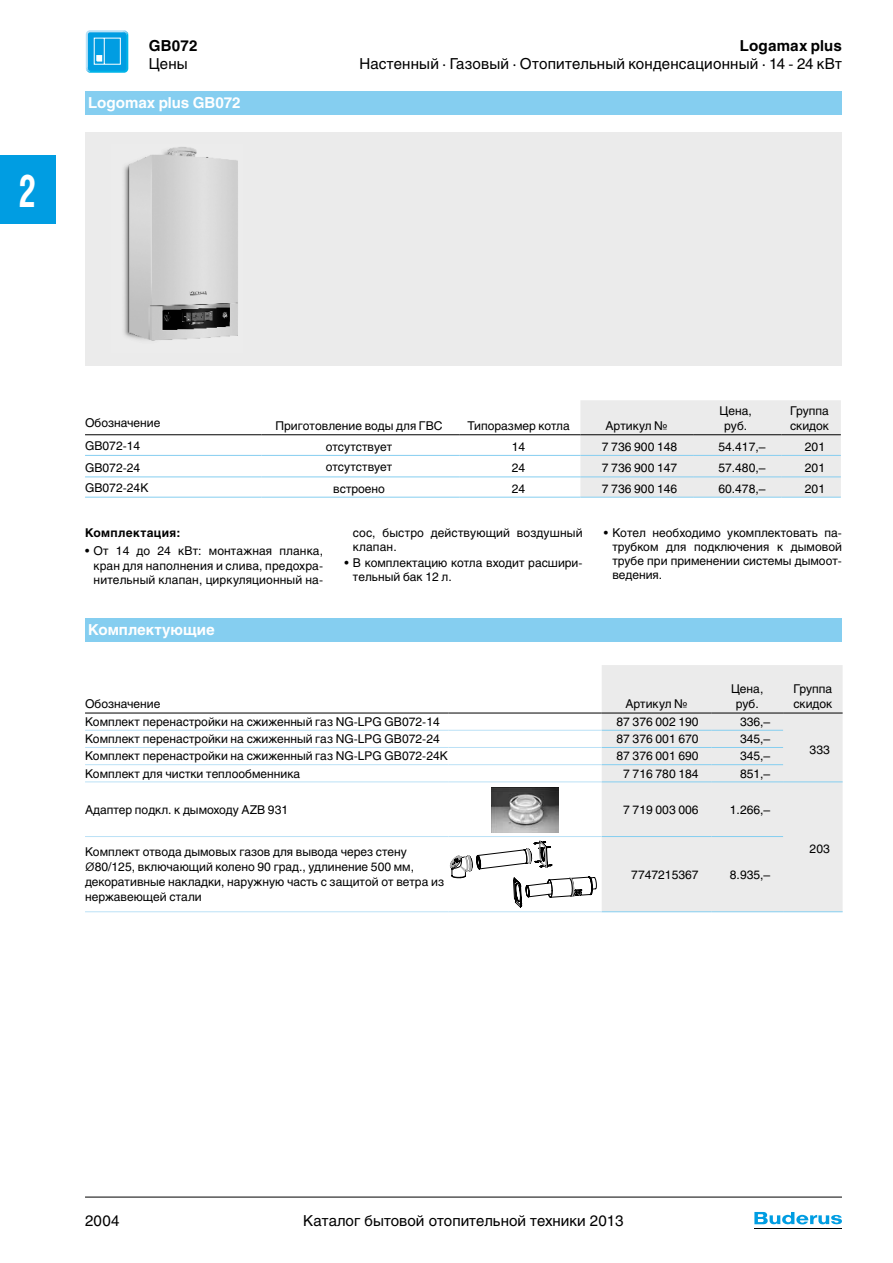
<style>
.page{position:relative;width:893px;height:1263px;background:#fff}
.page>*{position:absolute;margin:0;border:0;box-sizing:border-box;transform-origin:0 0}
.t1{font:700 45px "Helios Cond";color:#fff;scale:.8 1}
.t2{font:15px "Helios";letter-spacing:.005em;color:#000}
.t3{font:700 15px "Helios";color:#fff}
.t4{font:700 15px "Helios";letter-spacing:.01em;color:#000}
.t5{font:12px/14.2px "Helios";color:#000}
.t6{font:700 12px "Helios";letter-spacing:.03em;color:#000}
.s1{font-family:"Bosch Sans"}
</style>
<div class="page">
<hr style="left:85px;top:1197px;width:757px;height:1px;background:#000">
<svg style="left:754px;top:1212px;width:88px;height:13px"></svg>
<hr style="left:754px;top:1228px;width:88px;height:1px;background:#000">
<div style="left:0;top:155px;width:55px;height:68px;background:#009de2"></div>
<svg style="left:85px;top:33px;width:44px;height:37px"></svg>
<svg style="left:86px;top:30px;width:42px;height:43px;background:#2dafe7"></svg>
<svg style="left:85px;top:435px;width:495px;height:62px"></svg>
<div style="left:580px;top:400px;width:261px;height:97px;background:#ebebeb"></div>
<hr style="left:85px;top:434px;width:176px;height:1px;background:#000">
<hr style="left:261px;top:434px;width:199px;height:1px;background:#000">
<hr style="left:460px;top:434px;width:120px;height:1px;background:#000">
<hr style="left:580px;top:434px;width:113px;height:1px;background:#000">
<hr style="left:693px;top:434px;width:88px;height:1px;background:#000">
<hr style="left:781px;top:434px;width:60px;height:1px;background:#000">
<hr style="left:85px;top:455px;width:176px;height:1px;background:#85cef0">
<hr style="left:460px;top:455px;width:120px;height:1px;background:#85cef0">
<hr style="left:580px;top:455px;width:113px;height:1px;background:#85cef0">
<hr style="left:693px;top:455px;width:88px;height:1px;background:#85cef0">
<hr style="left:781px;top:455px;width:60px;height:1px;background:#85cef0">
<hr style="left:85px;top:476px;width:176px;height:1px;background:#85cef0">
<hr style="left:460px;top:476px;width:120px;height:1px;background:#85cef0">
<hr style="left:580px;top:476px;width:113px;height:1px;background:#85cef0">
<hr style="left:693px;top:476px;width:88px;height:1px;background:#85cef0">
<hr style="left:781px;top:476px;width:60px;height:1px;background:#85cef0">
<hr style="left:85px;top:497px;width:176px;height:1px;background:#85cef0">
<hr style="left:460px;top:497px;width:120px;height:1px;background:#85cef0">
<hr style="left:580px;top:497px;width:113px;height:1px;background:#85cef0">
<hr style="left:693px;top:497px;width:88px;height:1px;background:#85cef0">
<hr style="left:781px;top:497px;width:60px;height:1px;background:#85cef0">
<hr style="left:261px;top:497px;width:199px;height:1px;background:#85cef0">
<hr style="left:261px;top:476px;width:199px;height:1px;background:#85cef0">
<hr style="left:261px;top:455px;width:199px;height:1px;background:#85cef0">
<div style="left:85px;top:91px;width:757px;height:24px;background:#85cef0"></div>
<div style="left:85px;top:132px;width:757px;height:234px;background:#ebebeb"></div>
<img style="left:124px;top:147px;width:114px;height:194px">
<div style="left:85px;top:618px;width:757px;height:23px;background:#85cef0"></div>
<svg style="left:85px;top:712px;width:517px;height:177px"></svg>
<div style="left:602px;top:665px;width:241px;height:246px;background:#ebebeb"></div>
<hr style="left:602px;top:730px;width:109px;height:1px;background:#85cef0">
<hr style="left:711px;top:730px;width:72px;height:1px;background:#85cef0">
<hr style="left:602px;top:747px;width:109px;height:1px;background:#85cef0">
<hr style="left:711px;top:747px;width:72px;height:1px;background:#85cef0">
<hr style="left:602px;top:764px;width:109px;height:1px;background:#85cef0">
<hr style="left:711px;top:764px;width:72px;height:1px;background:#85cef0">
<hr style="left:602px;top:781px;width:109px;height:1px;background:#85cef0">
<hr style="left:711px;top:781px;width:72px;height:1px;background:#85cef0">
<hr style="left:783px;top:781px;width:60px;height:1px;background:#85cef0">
<hr style="left:602px;top:836px;width:109px;height:1px;background:#85cef0">
<hr style="left:711px;top:836px;width:72px;height:1px;background:#85cef0">
<hr style="left:602px;top:911px;width:109px;height:1px;background:#85cef0">
<hr style="left:711px;top:911px;width:72px;height:1px;background:#85cef0">
<hr style="left:783px;top:911px;width:60px;height:1px;background:#85cef0">
<hr style="left:85px;top:713px;width:364px;height:1px;background:#000">
<hr style="left:449px;top:713px;width:153px;height:1px;background:#000">
<hr style="left:449px;top:730px;width:153px;height:1px;background:#bbe1f6">
<hr style="left:449px;top:747px;width:153px;height:1px;background:#bbe1f6">
<hr style="left:449px;top:764px;width:153px;height:1px;background:#bbe1f6">
<hr style="left:449px;top:781px;width:153px;height:1px;background:#bbe1f6">
<hr style="left:449px;top:836px;width:153px;height:1px;background:#bbe1f6">
<hr style="left:449px;top:911px;width:153px;height:1px;background:#bbe1f6">
<hr style="left:85px;top:730px;width:364px;height:1px;background:#bbe1f6">
<hr style="left:85px;top:747px;width:364px;height:1px;background:#bbe1f6">
<hr style="left:85px;top:764px;width:364px;height:1px;background:#bbe1f6">
<hr style="left:85px;top:781px;width:364px;height:1px;background:#bbe1f6">
<hr style="left:85px;top:836px;width:364px;height:1px;background:#bbe1f6">
<hr style="left:85px;top:911px;width:364px;height:1px;background:#bbe1f6">
<hr style="left:711px;top:713px;width:72px;height:1px;background:#000">
<hr style="left:783px;top:713px;width:60px;height:1px;background:#000">
<hr style="left:602px;top:713px;width:109px;height:1px;background:#000">
<img style="left:492px;top:788px;width:66px;height:44px">
<svg style="left:450px;top:838px;width:146px;height:70px"></svg>
<h1 class="t1" style="left:19px;top:164px;width:24px">2</h1>
<p class="t4" style="left:149px;top:37px;width:50px">GB072</p>
<p class="t4" style="left:740px;top:37px;width:104px">Logamax plus</p>
<p class="t2" style="left:149px;top:55px;width:40px">Цены</p>
<p class="t2" style="left:359px;top:55px;width:484px">Настенный · Газовый · Отопительный конденсационный · 14 - 24 кВт</p>
<p class="t3" style="left:88px;top:94px;width:154px">Logomax plus GB072</p>
<p class="t5" style="left:85px;top:415px;width:77px">Обозначение</p>
<p class="t5" style="left:276px;top:418px;width:169px">Приготовление воды для ГВС</p>
<p class="t5" style="left:467px;top:418px;width:104px">Типоразмер котла</p>
<p class="t5" style="left:605px;top:418px;width:64px">Артикул №</p>
<p class="t5" style="left:720px;top:403px;width:34px;line-height:15px;text-align:center">Цена, руб.</p>
<p class="t5" style="left:790px;top:403px;width:40px;line-height:15px">Группа скидок</p>
<p class="t5" style="left:85px;top:438px;width:57px">GB072-14</p>
<p class="t5" style="left:326px;top:439px;width:68px">отсутствует</p>
<p class="t5" style="left:512px;top:440px;width:15px">14</p>
<p class="t5" style="left:602px;top:440px;width:77px">7 736 900 148</p>
<p class="t5" style="left:718px;top:440px;width:49px">54.417,–</p>
<p class="t5" style="left:805px;top:440px;width:22px">201</p>
<p class="t5" style="left:85px;top:461px;width:57px">GB072-24</p>
<p class="t5" style="left:326px;top:460px;width:68px">отсутствует</p>
<p class="t5" style="left:512px;top:461px;width:15px">24</p>
<p class="t5" style="left:602px;top:461px;width:77px">7 736 900 147</p>
<p class="t5" style="left:718px;top:461px;width:49px">57.480,–</p>
<p class="t5" style="left:805px;top:461px;width:22px">201</p>
<p class="t5" style="left:85px;top:480px;width:65px">GB072-24K</p>
<p class="t5" style="left:333px;top:482px;width:53px">встроено</p>
<p class="t5" style="left:512px;top:482px;width:15px">24</p>
<p class="t5" style="left:602px;top:482px;width:77px">7 736 900 146</p>
<p class="t5" style="left:718px;top:482px;width:49px">60.478,–</p>
<p class="t5" style="left:805px;top:482px;width:22px">201</p>
<p class="t6" style="left:85px;top:525px;width:97px">Комплектация:</p>
<p class="t5" style="left:94px;top:544px;width:231px;text-align:justify;text-indent:-9px">• От 14 до 24 кВт: монтажная планка, кран для наполнения и слива, предохра&shy;нительный клапан, циркуляционный на-</p>
<p class="t3" style="left:88px;top:621px;width:128px">Комплектующие</p>
<p class="t5" style="left:353px;top:525px;width:231px">сос, быстро действующий воздушный клапан.</p>
<p class="t5" style="left:353px;top:555px;width:231px;text-indent:-9px">• В комплектацию котла входит расшири&shy;тельный бак 12 л.</p>
<p class="t5" style="left:612px;top:525px;width:231px;text-align:justify;text-indent:-9px">• Котел необходимо укомплектовать па&shy;трубком для подключения к дымовой трубе при применении системы дымоот&shy;ведения.</p>
<p class="t5" style="left:85px;top:697px;width:77px">Обозначение</p>
<p class="t5" style="left:625px;top:697px;width:64px">Артикул №</p>
<p class="t5" style="left:731px;top:681px;width:34px;line-height:15px;text-align:center">Цена, руб.</p>
<p class="t5" style="left:793px;top:681px;width:40px;line-height:15px">Группа скидок</p>
<p class="t5" style="left:85px;top:714px;width:356px">Комплект перенастройки на сжиженный газ NG-LPG GB072-14</p>
<p class="t5" style="left:616px;top:714px;width:84px">87 376 002 190</p>
<p class="t5" style="left:740px;top:714px;width:32px">336,–</p>
<p class="t5" style="left:85px;top:732px;width:356px">Комплект перенастройки на сжиженный газ NG-LPG GB072-24</p>
<p class="t5" style="left:616px;top:732px;width:84px">87 376 001 670</p>
<p class="t5" style="left:740px;top:732px;width:32px">345,–</p>
<p class="t5" style="left:85px;top:749px;width:364px">Комплект перенастройки на сжиженный газ NG-LPG GB072-24K</p>
<p class="t5" style="left:616px;top:749px;width:84px">87 376 001 690</p>
<p class="t5" style="left:740px;top:749px;width:32px">345,–</p>
<p class="t5" style="left:85px;top:766px;width:217px">Комплект для чистки теплообменника</p>
<p class="t5" style="left:623px;top:766px;width:77px">7 716 780 184</p>
<p class="t5" style="left:740px;top:766px;width:32px">851,–</p>
<p class="t5" style="left:85px;top:802px;width:205px">Адаптер подкл. к дымоходу AZB 931</p>
<p class="t5" style="left:623px;top:802px;width:77px">7 719 003 006</p>
<p class="t5" style="left:730px;top:802px;width:42px">1.266,–</p>
<p class="t5" style="left:85px;top:844px;width:323px">Комплект отвода дымовых газов для вывода через стену</p>
<p class="t5" style="left:810px;top:841px;width:22px">203</p>
<p class="t5" style="left:85px;top:859px;width:360px;line-height:15px"><span class="s1">Ø</span>80/125, включающий колено 90 град., удлинение 500 мм, декоративные накладки, наружную часть с защитой от ветра из нержавеющей стали</p>
<p class="t5" style="left:631px;top:867px;width:69px">7747215367</p>
<p class="t5" style="left:730px;top:867px;width:42px">8.935,–</p>
<p class="t5" style="left:810px;top:742px;width:22px">333</p>
<p class="t2" style="left:85px;top:1212px;width:36px">2004</p>
<p class="t2" style="left:303px;top:1212px;width:322px">Каталог бытовой отопительной техники 2013</p>
</div>
